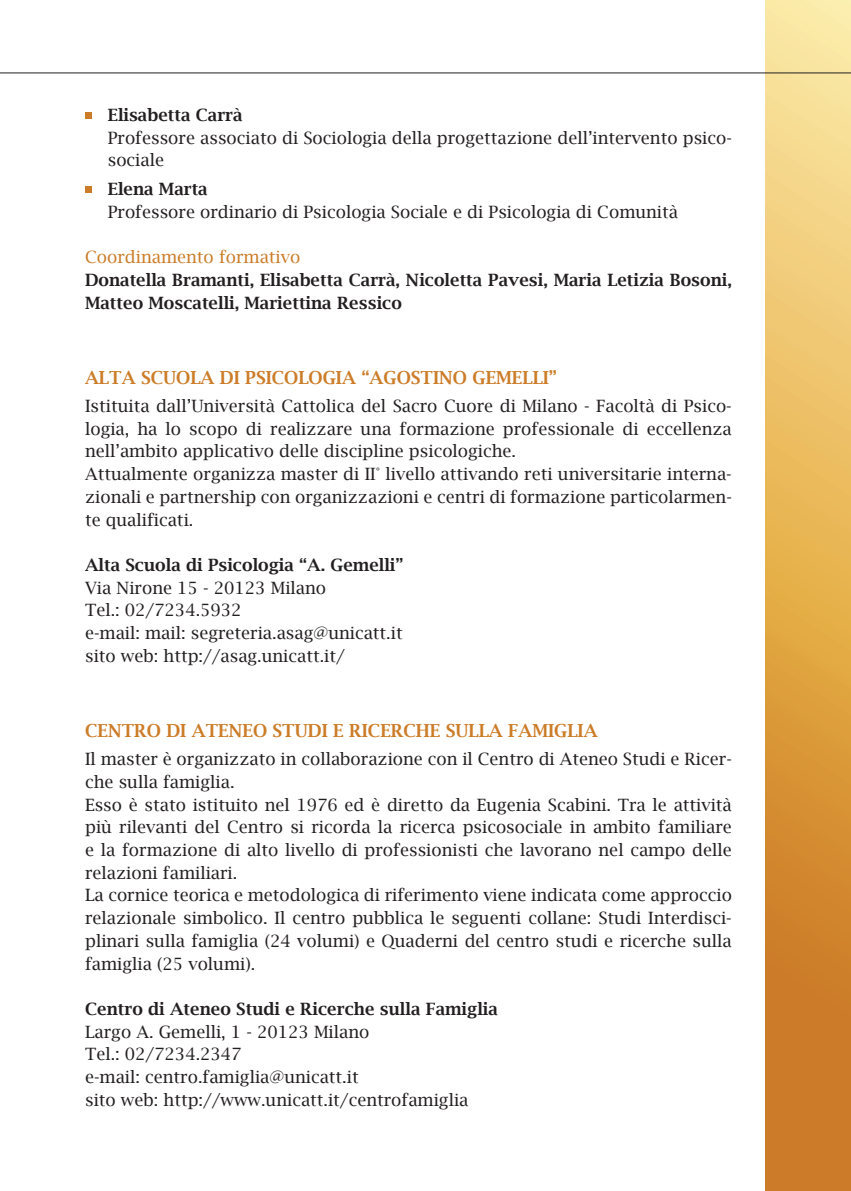
<style>
.page{position:relative;width:851px;height:1191px;background:#fff}
.page>*{position:absolute;margin:0;border:0;box-sizing:border-box;transform-origin:0 0}
.t1{font:600 18px "Lucida Bright";color:#cc7c28}
.t2{font:17px/22.8px "Lucida Bright";color:#231f20}
.t3{font:600 17px/22.8px "Lucida Bright";color:#231f20}
.t4{font:17px "Lucida Bright";color:#cc7c28}
</style>
<div class="page">
<svg style="left:765px;top:0;width:85px;height:1191px"></svg>
<hr style="left:0;top:73px;width:850px;height:1px;background:#231f20">
<div style="left:85px;top:112px;width:7px;height:7px;background:#cc7c28"></div>
<div style="left:85px;top:186px;width:7px;height:7px;background:#cc7c28"></div>
<p class="t3" style="left:108px;top:103px;width:136px">Elisabetta Carrà</p>
<p class="t2" style="left:108px;top:126px;width:625px">Professore associato di Sociologia della progettazione dell’intervento psico&shy;sociale</p>
<p class="t3" style="left:108px;top:177px;width:101px">Elena Marta</p>
<p class="t2" style="left:108px;top:200px;width:571px">Professore ordinario di Psicologia Sociale e di Psicologia di Comunità</p>
<p class="t4" style="left:85px;top:247px;width:217px">Coordinamento formativo</p>
<p class="t3" style="left:85px;top:268px;width:648px">Donatella Bramanti, Elisabetta Carrà, Nicoletta Pavesi, Maria Letizia Bosoni,<br>Matteo Moscatelli, Mariettina Ressico</p>
<p class="t1" style="left:85px;top:366px;width:473px">ALTA SCUOLA DI PSICOLOGIA “AGOSTINO GEMELLI”</p>
<p class="t2" style="left:85px;top:394px;width:648px">Istituita dall’Università Cattolica del Sacro Cuore di Milano - Facoltà di Psico&shy;logia, ha lo scopo di realizzare una formazione professionale di eccellenza nell’ambito applicativo delle discipline psicologiche.<br>Attualmente organizza master di II° livello attivando reti universitarie interna&shy;zionali e partnership con organizzazioni e centri di formazione particolarmen&shy;te qualificati.</p>
<p class="t3" style="left:85px;top:553px;width:320px">Alta Scuola di Psicologia “A. Gemelli”</p>
<p class="t2" style="left:85px;top:576px;width:319px">Via Nirone 15 - 20123 Milano<br>Tel.: 02/7234.5932<br>e-mail: mail: segreteria.asag@unicatt.it sito web: http://asag.unicatt.it/</p>
<p class="t1" style="left:85px;top:719px;width:514px">CENTRO DI ATENEO STUDI E RICERCHE SULLA FAMIGLIA</p>
<p class="t2" style="left:85px;top:747px;width:648px">Il master è organizzato in collaborazione con il Centro di Ateneo Studi e Ricer&shy;che sulla famiglia.<br>Esso è stato istituito nel 1976 ed è diretto da Eugenia Scabini. Tra le attività più rilevanti del Centro si ricorda la ricerca psicosociale in ambito familiare e la formazione di alto livello di professionisti che lavorano nel campo delle relazioni familiari.<br>La cornice teorica e metodologica di riferimento viene indicata come approccio relazionale simbolico. Il centro pubblica le seguenti collane: Studi Interdisci&shy;plinari sulla famiglia (24 volumi) e Quaderni del centro studi e ricerche sulla famiglia (25 volumi).</p>
<p class="t3" style="left:85px;top:997px;width:414px">Centro di Ateneo Studi e Ricerche sulla Famiglia</p>
<p class="t2" style="left:85px;top:1020px;width:385px">Largo A. Gemelli, 1 - 20123 Milano<br>Tel.: 02/7234.2347<br>e-mail: centro.famiglia@unicatt.it<br>sito web: http://www.unicatt.it/centrofamiglia</p>
</div>
